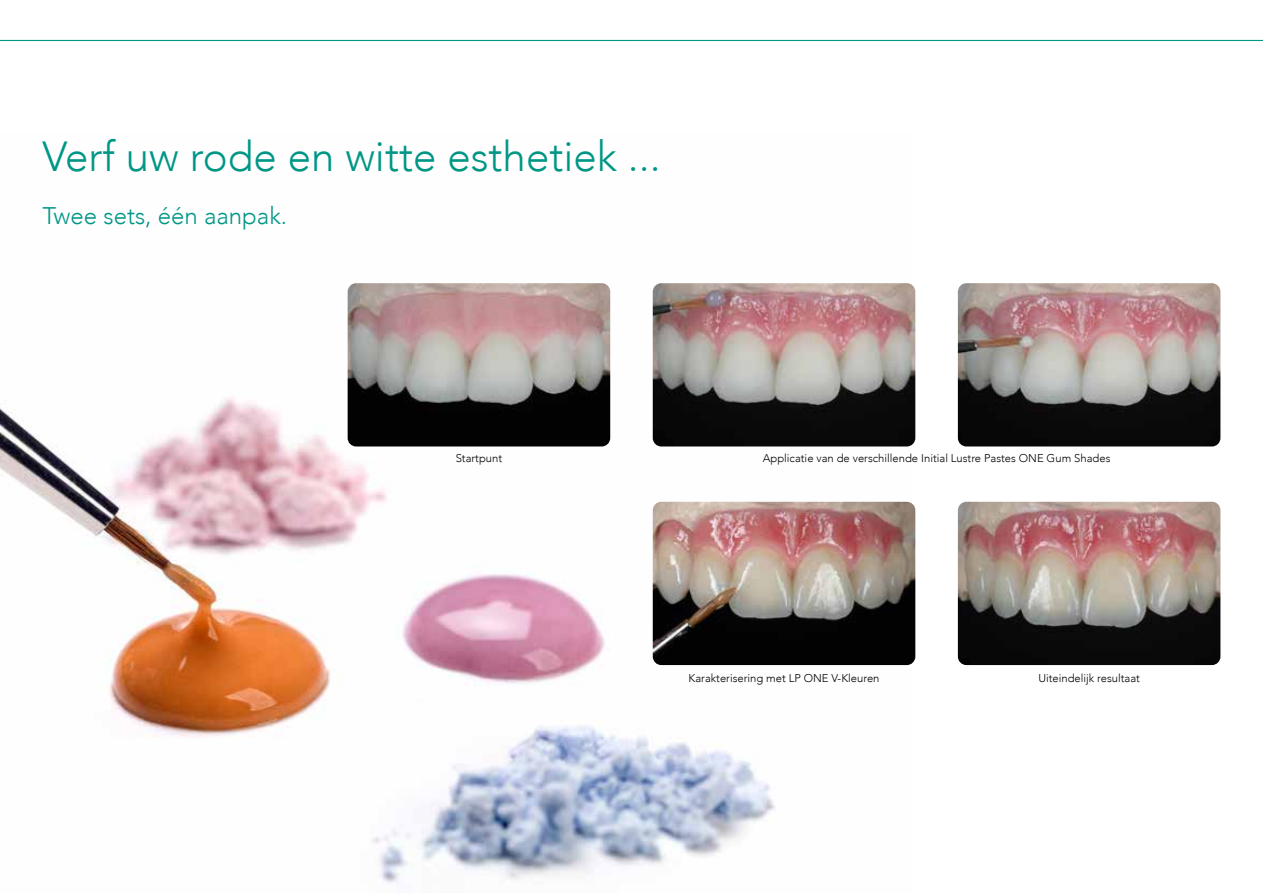
<style>
.page{position:relative;width:1263px;height:893px;background:#fff}
.page>*{position:absolute;margin:0;border:0;box-sizing:border-box;transform-origin:0 0}
.t1{font:300 42px "Avenir";color:#009686}
.t2{font:300 24px "Avenir";color:#009686}
.t3{font:300 11.25px "Avenir";color:#000}
</style>
<div class="page">
<img style="left:0;top:290px;width:910px;height:593px">
<img style="left:348px;top:283px;width:262px;height:163px">
<img style="left:958px;top:283px;width:262px;height:163px">
<img style="left:653px;top:283px;width:262px;height:163px">
<img style="left:958px;top:502px;width:262px;height:163px">
<img style="left:653px;top:502px;width:262px;height:163px">
<svg style="left:0;top:39px;width:1263px;height:2px;background:#73c6b9"></svg>
<h1 class="t1" style="left:43px;top:132px;width:620px">Verf uw rode en witte esthetiek ...</h1>
<h2 class="t2" style="left:43px;top:201px;width:246px">Twee sets, één aanpak.</h2>
<p class="t3" style="left:456px;top:452px;width:48px">Startpunt</p>
<p class="t3" style="left:763px;top:452px;width:349px">Applicatie van de verschillende Initial Lustre Pastes ONE Gum Shades</p>
<p class="t3" style="left:689px;top:671px;width:192px">Karakterisering met LP ONE V-Kleuren</p>
<p class="t3" style="left:1038px;top:671px;width:103px">Uiteindelijk resultaat</p>
</div>
